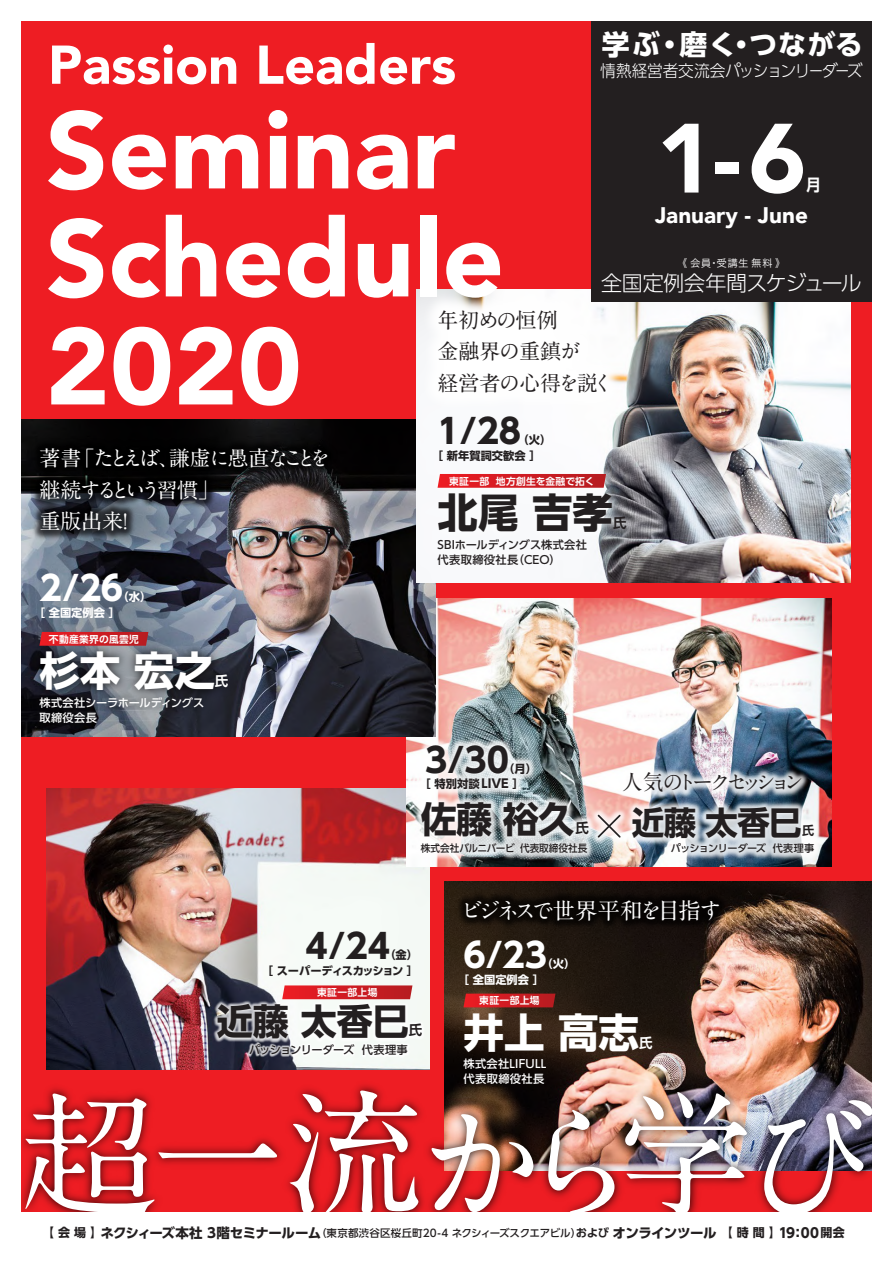
<style>
.page{position:relative;width:893px;height:1263px;background:#fff}
.page>*{position:absolute;margin:0;border:0;box-sizing:border-box;transform-origin:0 0}
.t1{font:700 135px "A1 Mincho Std";letter-spacing:-.04em;color:#fff}
.t2{font:900 108px/108px "Avenir";color:#fff}
.t3{font:900 97.2px "Avenir";color:#fff}
.t4{font:900 54px "Avenir";color:#fff}
.t5{font:700 40.5px "UD Shin Go Pro";color:#fff}
.t6{font:700 40.5px "UD Shin Go Pro";color:#231f20}
.t7{font:700 36px "UD Shin Go Pro";color:#231f20}
.t8{font:700 33.75px "UD Shin Go Pro";color:#231f20}
.t9{font:700 33.75px "UD Shin Go Pro";color:#fff}
.t10{font:700 32.4px "UD Shin Go Pro";color:#231f20}
.t11{font:700 27.75px "UD Shin Go Pro";letter-spacing:.055em;color:#fff}
.t12{font:700 22.5px "A1 Mincho Std";letter-spacing:-.105em;color:#fff}
.t13{font:900 22.5px "Avenir";color:#fff}
.t14{font:700 21px/31.5px "A1 Mincho Std";letter-spacing:-.1em;color:#fff}
.t15{font:700 21px/31.5px "A1 Mincho Std";letter-spacing:-.06em;color:#231f20}
.t16{font:300 21px "UD Shin Go Pro";letter-spacing:-.035em;color:#fff}
.t17{font:700 21px "A1 Mincho Std";letter-spacing:-.275em;color:#231f20}
.t18{font:300 16.5px "UD Shin Go Pro";letter-spacing:-.03em;color:#fff;scale:.95 1}
.t19{font:700 16.5px "UD Shin Go Pro De";color:#fff;scale:.9 1}
.t20{font:700 13.5px "UD Shin Go Pro";letter-spacing:-.04em;color:#231f20}
.t21{font:700 13.5px "UD Shin Go Pro De";color:#231f20}
.t22{font:700 13.5px "UD Shin Go Pro De";color:#fff}
.t23{font:700 12.15px "UD Shin Go Pro De";color:#231f20}
.t24{font:500 11.25px/15px "UD Shin Go Pro";letter-spacing:.005em;color:#231f20}
.t25{font:700 11.25px/16.2px "UD Shin Go Pro";color:#231f20}
.t26{font:700 11.25px/16.2px "UD Shin Go Pro";color:#fff}
.t27{font:500 11.25px/15px "UD Shin Go Pro";letter-spacing:-.005em;color:#fff}
.t28{font:500 11.25px/15px "UD Shin Go Pro";letter-spacing:.02em;color:#fff}
.t29{font:700 11.25px/16.2px "UD Shin Go Pro";letter-spacing:-.1em;color:#231f20;text-align:right}
.t30{font:500 11.25px "UD Shin Go Pro";letter-spacing:-.06em;color:#231f20}
.t31{font:10.5px "Hiragino UD Sans Std W3";letter-spacing:.015em;color:#fff}
.t32{font:500 10.2px "UD Shin Go Pro";letter-spacing:-.005em;color:#231f20;scale:.95 1}
.t33{font:500 10.2px "UD Shin Go Pro";letter-spacing:-.055em;color:#231f20}
.t34{font:700 9.75px "UD Shin Go Pro De";letter-spacing:.035em;color:#fff}
.s1{font-size:12px}
.s2{font-size:128.25px}
.s3{font-weight:500;font-size:10.5px}
.s4{font-family:"UD Shin Go Pro De";font-size:11.25px}
</style>
<div class="page">
<div style="left:21px;top:21px;width:851px;height:1191px;background:#ee1d23"></div>
<img style="left:444px;top:881px;width:428px;height:191px">
<img style="left:47px;top:789px;width:382px;height:280px">
<img style="left:406px;top:599px;width:425px;height:267px">
<img style="left:21px;top:420px;width:415px;height:316px">
<img style="left:417px;top:302px;width:433px;height:281px">
<img style="left:26px;top:637px;width:215px;height:100px">
<svg style="left:463px;top:993px;width:92px;height:14px"></svg>
<img style="left:213px;top:999px;width:214px;height:53px">
<img style="left:214px;top:1001px;width:211px;height:51px">
<svg style="left:282px;top:985px;width:130px;height:14px"></svg>
<svg style="left:39px;top:632px;width:109px;height:14px"></svg>
<img style="left:425px;top:461px;width:215px;height:120px">
<svg style="left:438px;top:474px;width:168px;height:14px"></svg>
<img style="left:411px;top:735px;width:413px;height:127px">
<img style="left:416px;top:738px;width:404px;height:123px">
<svg style="left:596px;top:813px;width:26px;height:26px"></svg>
<img style="left:416px;top:289px;width:212px;height:126px">
<div style="left:425px;top:296px;width:196px;height:111px;background:#fefefe"></div>
<img style="left:614px;top:763px;width:196px;height:39px">
<img style="left:617px;top:767px;width:190px;height:32px">
<img style="left:29px;top:437px;width:310px;height:106px">
<img style="left:33px;top:441px;width:302px;height:98px">
<img style="left:454px;top:888px;width:276px;height:44px">
<img style="left:457px;top:892px;width:270px;height:37px">
<img style="left:247px;top:1041px;width:163px;height:18px">
<img style="left:247px;top:1042px;width:162px;height:17px">
<div style="left:591px;top:21px;width:281px;height:281px;background:#231f20"></div>
<img style="left:21px;top:1072px;width:851px;height:140px">
<h3 class="t11" style="left:602px;top:22px;width:263px">学ぶ・磨く・つながる</h3>
<h3 class="t4" style="left:48px;top:19px;width:409px">Passion Leaders</h3>
<h2 class="t2" style="left:46px;top:94px;width:460px">Seminar<br>Schedule<br>2020</h2>
<p class="t18" style="left:600px;top:57px;width:277px">情熱経営者交流会パッションリーダーズ</p>
<h3 class="t3" style="left:656px;top:75px;width:151px">1-6</h3>
<h3 class="t13" style="left:655px;top:196px;width:154px">January - June</h3>
<p class="t19" style="left:806px;top:172px;width:18px">月</p>
<p class="t31" style="left:677px;top:255px;width:110px">《 会員・受講生 無料 》</p>
<h3 class="t16" style="left:601px;top:266px;width:262px">全国定例会年間スケジュール</h3>
<h3 class="t15" style="left:438px;top:301px;width:178px">年初めの恒例<br>金融界の重鎮が<br>経営者の心得を説く</h3>
<h3 class="t14" style="left:39px;top:440px;width:293px">著書「たとえば、謙虚に愚直なことを継続するという習慣」<br>重版出来！</h3>
<h3 class="t9" style="left:39px;top:560px;width:85px">2/26</h3>
<p class="t26" style="left:34px;top:588px;width:119px;text-indent:84px">（水）［ 全国定例会 ］</p>
<p class="t34" style="left:49px;top:631px;width:91px">不動産業界の風雲児</p>
<h3 class="t5" style="left:39px;top:638px;width:177px">杉本 宏之</h3>
<p class="t22" style="left:215px;top:670px;width:15px">氏</p>
<p class="t27" style="left:39px;top:694px;width:166px">株式会社シーラホールディングス取締役会長</p>
<h3 class="t8" style="left:438px;top:403px;width:85px">1/28</h3>
<p class="t25" style="left:432px;top:431px;width:121px;text-indent:86px">（火）［ 新年賀詞交歓会 ］</p>
<p class="t34" style="left:449px;top:473px;width:147px">東証一部 地方創生を金融で拓く</p>
<h3 class="t6" style="left:438px;top:480px;width:177px">北尾 吉孝</h3>
<p class="t21" style="left:613px;top:512px;width:15px">氏</p>
<p class="t24" style="left:438px;top:536px;width:151px">SBIホールディングス株式会社代表取締役社長（CEO）</p>
<h3 class="t8" style="left:425px;top:732px;width:85px">3/30</h3>
<p class="t25" style="left:420px;top:761px;width:119px;line-height:15px;text-indent:84px">（月）［ 特別対談 <span class="s1">LIVE</span> ］</p>
<h3 class="t7" style="left:421px;top:790px;width:155px">佐藤 裕久</h3>
<p class="t21" style="left:575px;top:817px;width:15px">氏</p>
<p class="t32" style="left:421px;top:839px;width:177px">株式会社バルニバービ 代表取締役社長</p>
<h3 class="t17" style="left:622px;top:765px;width:184px">人気のトークセッション</h3>
<h3 class="t10" style="left:632px;top:796px;width:171px">近藤 太香巳</h3>
<p class="t23" style="left:802px;top:821px;width:14px">氏</p>
<p class="t33" style="left:671px;top:839px;width:145px">パッションリーダーズ 代表理事</p>
<h3 class="t12" style="left:460px;top:892px;width:263px">ビジネスで世界平和を目指す</h3>
<h3 class="t8" style="left:306px;top:918px;width:86px">4/24</h3>
<p class="t29" style="left:262px;top:946px;width:158px">（金）<br>［ スーパーディスカッション ］</p>
<h3 class="t7" style="left:217px;top:992px;width:193px">近藤 太香巳</h3>
<p class="t34" style="left:317px;top:984px;width:62px">東証一部上場</p>
<p class="t21" style="left:409px;top:1019px;width:15px">氏</p>
<p class="t30" style="left:249px;top:1040px;width:160px">パッションリーダーズ 代表理事</p>
<h3 class="t9" style="left:463px;top:927px;width:85px">6/23</h3>
<p class="t26" style="left:458px;top:955px;width:119px;text-indent:84px">（火）［ 全国定例会 ］</p>
<p class="t34" style="left:479px;top:993px;width:62px">東証一部上場</p>
<h3 class="t5" style="left:463px;top:999px;width:177px">井上 高志</h3>
<p class="t22" style="left:639px;top:1032px;width:15px">氏</p>
<p class="t28" style="left:463px;top:1056px;width:84px">株式会社LIFULL代表取締役社長</p>
<h1 class="t1" style="left:21px;top:1046px;width:859px">超一流か<span class="s2">ら</span>学び</h1>
<p class="t20" style="left:42px;top:1222px;width:804px"><span class="s1">【 会 場 】</span>ネクシィーズ本社 3階セミナールーム<span class="s3">（東京都渋谷区桜丘町20-4 ネクシィーズスクエアビル）</span><span class="s4">および</span>オンラインツール <span class="s1">【 時 間 】</span>19:00 <span class="s1">開会</span></p>
</div>
